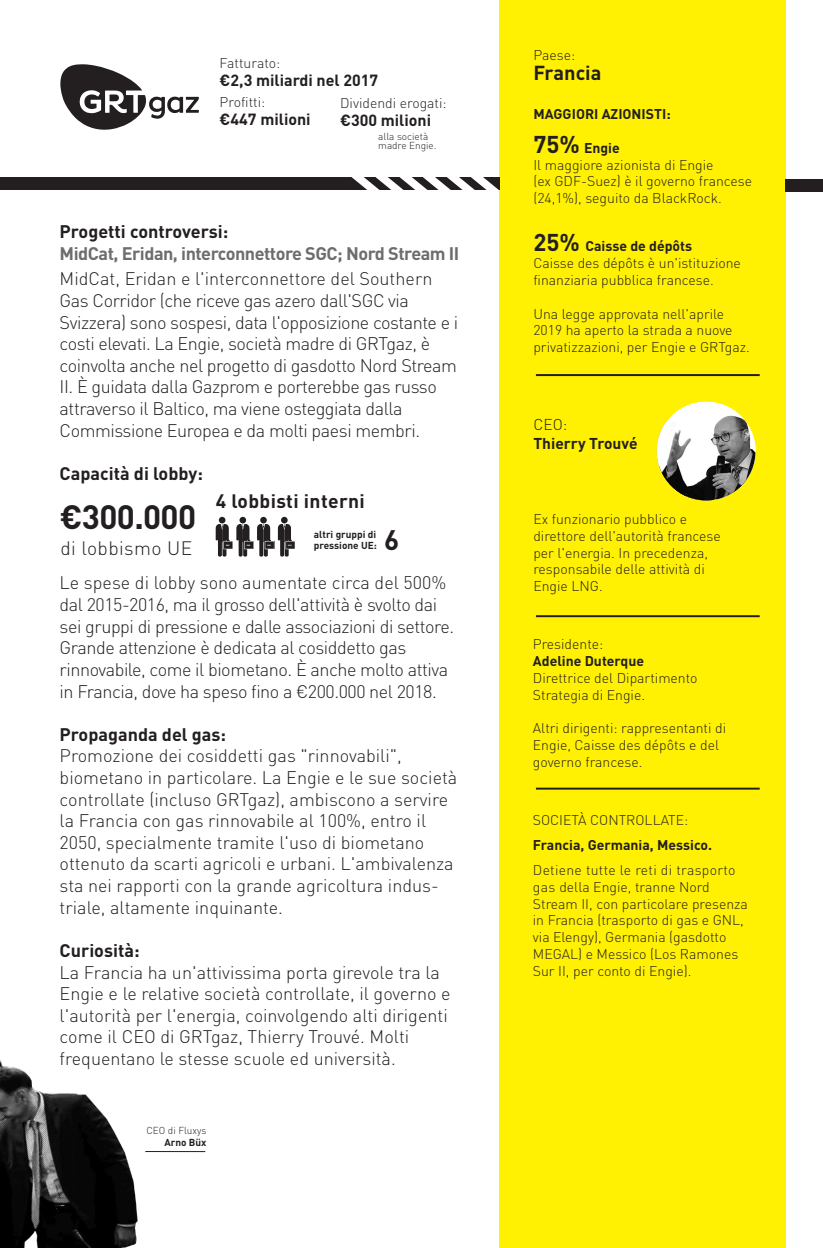
<style>
.page{position:relative;width:823px;height:1248px;background:#fff}
.page>*{position:absolute;margin:0;border:0;box-sizing:border-box;transform-origin:0 0}
.t1{font:700 33.4px "DIN";letter-spacing:-.02em;color:#231f20}
.t2{font:700 27.8px "DIN";color:#231f20}
.t3{font:700 20px "DIN";color:#231f20}
.t4{font:700 19.2px "DIN";letter-spacing:.02em;color:#231f20}
.t5{font:300 19.2px "DIN";letter-spacing:.02em;color:#231f20}
.t6{font:300 18px/21.6px "DIN";letter-spacing:-.015em;color:#231f20}
.t7{font:700 18px "DIN";color:#231f20}
.t8{font:700 18px "DIN";letter-spacing:-.025em;color:#6c6d70}
.t9{font:700 16px "DIN";color:#231f20}
.t10{font:700 15.6px "DIN";color:#231f20}
.t11{font:300 15.6px "DIN";color:#231f20}
.t12{font:300 14px/16.8px "DIN";color:#231f20}
.t13{font:700 14px "DIN";color:#231f20}
.t14{font:300 10px/9px "DIN";color:#231f20}
.t15{font:700 10px/11.6px "DIN";color:#231f20}
.s1{font-family:"DINOT"}
.s2{font-weight:700;font-size:24px}
.s3{font-weight:700}
</style>
<div class="page">
<div style="left:499px;top:0;width:286px;height:1247px;background:#fff101"></div>
<div style="left:785px;top:180px;width:37px;height:12px;background:#231f20"></div>
<div style="left:0;top:177px;width:499px;height:13px;background:#231f20"></div>
<svg style="left:351px;top:177px;width:148px;height:13px"></svg>
<img style="left:656px;top:402px;width:99px;height:98px;border-radius:49px">
<hr style="left:145px;top:1150px;width:60px;height:1px;background:#231f20">
<img style="left:0;top:1060px;width:154px;height:187px">
<hr style="left:535px;top:374px;width:224px;height:2px;background:#231f20">
<hr style="left:535px;top:615px;width:224px;height:2px;background:#231f20">
<hr style="left:535px;top:787px;width:224px;height:2px;background:#231f20">
<svg style="left:60px;top:64px;width:139px;height:66px"></svg>
<svg style="left:215px;top:517px;width:80px;height:40px"></svg>
<p class="t12" style="left:219px;top:54px;width:62px">Fatturato:</p>
<p class="t9" style="left:219px;top:70px;width:160px"><span class="s1">€</span>2,3 miliardi nel 2017</p>
<p class="t12" style="left:219px;top:93px;width:47px">Profitti:</p>
<p class="t9" style="left:219px;top:109px;width:92px"><span class="s1">€</span>447 milioni</p>
<p class="t12" style="left:340px;top:94px;width:108px">Dividendi erogati:</p>
<p class="t9" style="left:340px;top:110px;width:92px"><span class="s1">€</span>300 milioni</p>
<p class="t14" style="left:378px;top:131px;width:60px">alla società madre Engie.</p>
<p class="t7" style="left:60px;top:220px;width:170px">Progetti controversi:</p>
<p class="t8" style="left:60px;top:241px;width:401px">MidCat, Eridan, interconnettore SGC; Nord Stream II</p>
<p class="t6" style="left:60px;top:268px;width:400px">MidCat, Eridan e l'interconnettore del Southern Gas Corridor (che riceve gas azero dall'SGC via Svizzera) sono sospesi, data l'opposizione costante e i costi elevati. La Engie, società madre di GRTgaz, è coinvolta anche nel progetto di gasdotto Nord Stream II. È guidata dalla Gazprom e porterebbe gas russo attraverso il Baltico, ma viene osteggiata dalla Commissione Europea e da molti paesi membri.</p>
<p class="t7" style="left:60px;top:461px;width:145px">Capacità di lobby:</p>
<p class="t4" style="left:215px;top:488px;width:151px">4 lobbisti interni</p>
<p class="t15" style="left:314px;top:527px;width:64px">altri gruppi di pressione UE:</p>
<h1 class="t1" style="left:60px;top:495px;width:138px"><span class="s1">€</span>300.000</h1>
<p class="t5" style="left:60px;top:536px;width:133px">di lobbismo UE</p>
<h2 class="t2" style="left:384px;top:522px;width:17px">6</h2>
<p class="t6" style="left:60px;top:572px;width:396px">Le spese di lobby sono aumentate circa del 500% dal 2015-2016, ma il grosso dell'attività è svolto dai sei gruppi di pressione e dalle associazioni di settore.<br>Grande attenzione è dedicata al cosiddetto gas rinnovabile, come il biometano. È anche molto attiva in Francia, dove ha speso fino a <span class="s1">€</span>200.000 nel 2018.</p>
<p class="t7" style="left:60px;top:722px;width:168px">Propaganda del gas:</p>
<p class="t6" style="left:60px;top:744px;width:399px">Promozione dei cosiddetti gas "rinnovabili", biometano in particolare. La Engie e le sue società controllate (incluso GRTgaz), ambiscono a servire la Francia con gas rinnovabile al 100%, entro il 2050, specialmente tramite l'uso di biometano ottenuto da scarti agricoli e urbani. L'ambivalenza sta nei rapporti con la grande agricoltura indus&shy;triale, altamente inquinante.</p>
<p class="t7" style="left:60px;top:938px;width:81px">Curiosità:</p>
<p class="t6" style="left:60px;top:960px;width:392px">La Francia ha un'attivissima porta girevole tra la Engie e le relative società controllate, il governo e l'autorità per l'energia, coinvolgendo alti dirigenti come il CEO di GRTgaz, Thierry Trouvé. Molti frequentano le stesse scuole ed università.</p>
<p class="t14" style="left:146px;top:1125px;width:61px">CEO di Fluxys</p>
<p class="t15" style="left:164px;top:1135px;width:43px">Arno Büx</p>
<p class="t12" style="left:533px;top:47px;width:43px">Paese:</p>
<p class="t3" style="left:533px;top:60px;width:70px">Francia</p>
<p class="t13" style="left:533px;top:105px;width:139px">MAGGIORI AZIONISTI:</p>
<p class="t12" style="left:533px;top:139px;width:220px"><span class="s2">75%</span> <span class="s3">Engie<br></span>Il maggiore azionista di Engie<br>(ex GDF-Suez) è il governo francese (24,1%), seguito da BlackRock.</p>
<p class="t12" style="left:533px;top:238px;width:209px"><span class="s2">25%</span> <span class="s3">Caisse de dépôts<br></span>Caisse des dépôts è un'istituzione finanziaria pubblica francese.</p>
<p class="t12" style="left:533px;top:305px;width:218px">Una legge approvata nell'aprile<br>2019 ha aperto la strada a nuove privatizzazioni, per Engie e GRTgaz.</p>
<p class="t11" style="left:533px;top:415px;width:35px">CEO:</p>
<p class="t10" style="left:533px;top:433px;width:106px">Thierry Trouvé</p>
<p class="t12" style="left:533px;top:510px;width:189px">Ex funzionario pubblico e direttore dell'autorità francese per l'energia. In precedenza, responsabile delle attività di<br>Engie LNG.</p>
<p class="t12" style="left:532px;top:635px;width:72px">Presidente:</p>
<p class="t13" style="left:532px;top:651px;width:113px">Adeline Duterque</p>
<p class="t12" style="left:532px;top:669px;width:166px">Direttrice del Dipartimento<br>Strategia di Engie.</p>
<p class="t12" style="left:532px;top:719px;width:194px">Altri dirigenti: rappresentanti di<br>Engie, Caisse des dépôts e del governo francese.</p>
<p class="t12" style="left:532px;top:811px;width:157px">SOCIETÀ CONTROLLATE:</p>
<p class="t13" style="left:532px;top:835px;width:181px">Francia, Germania, Messico.</p>
<p class="t12" style="left:532px;top:861px;width:216px">Detiene tutte le reti di trasporto gas della Engie, tranne Nord<br>Stream II, con particolare presenza in Francia (trasporto di gas e GNL, via Elengy), Germania (gasdotto<br>MEGAL) e Messico (Los Ramones<br>Sur II, per conto di Engie).</p>
</div>
